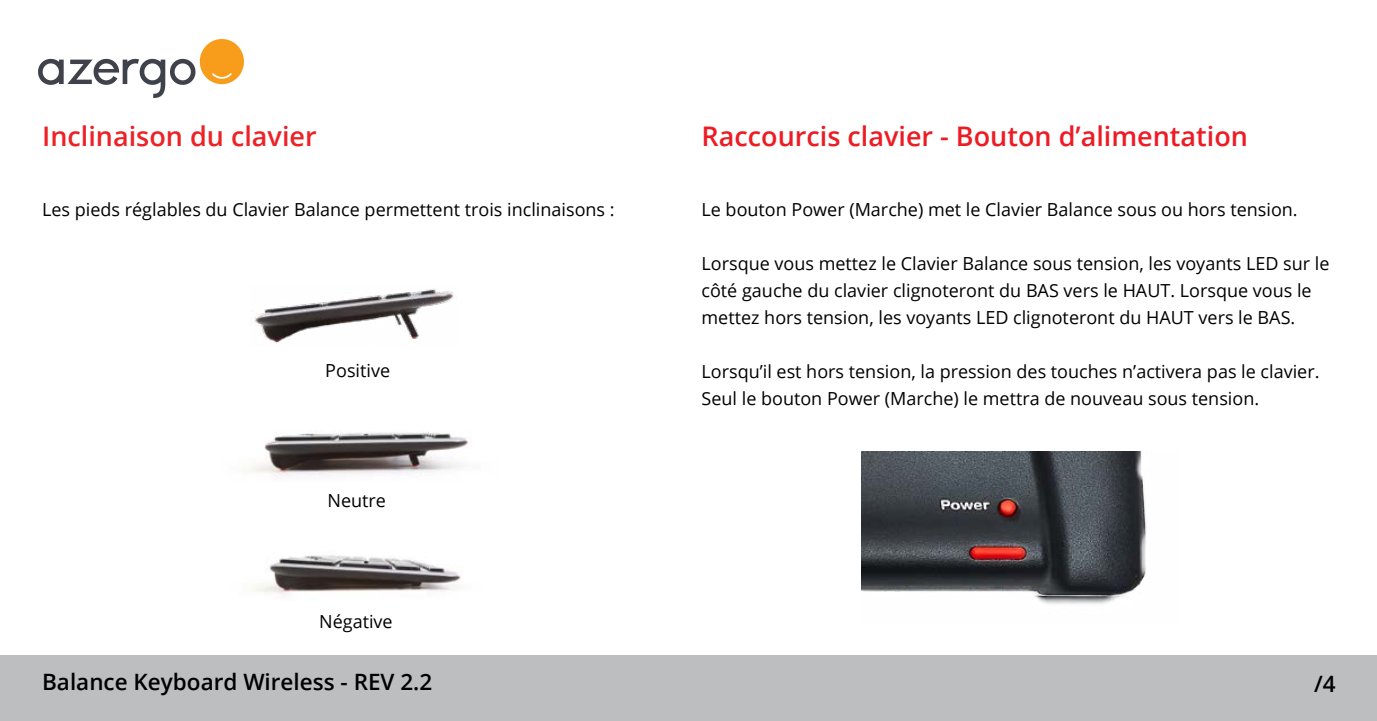
<style>
.page{position:relative;width:1377px;height:721px;background:#fff}
.page>*{position:absolute;margin:0;border:0;box-sizing:border-box;transform-origin:0 0}
.t1{font:600 27px "Open Sans";color:#ed1c24}
.t2{font:600 27px "Open Sans";color:#ec2226}
.t3{font:600 22.5px "Open Sans";color:#000}
.t4{font:18px/27px "Open Sans";color:#000}
</style>
<div class="page">
<div style="left:0;top:655px;width:1377px;height:66px;background:#bcbec0"></div>
<img style="left:254px;top:288px;width:200px;height:55px">
<img style="left:244px;top:432px;width:227px;height:44px">
<img style="left:252px;top:555px;width:209px;height:39px">
<img style="left:861px;top:451px;width:286px;height:153px">
<img style="left:39px;top:40px;width:204px;height:57px">
<h1 class="t2" style="left:42px;top:118px;width:276px">Inclinaison du clavier</h1>
<p class="t4" style="left:42px;top:195px;width:574px">Les pieds réglables du Clavier Balance permettent trois inclinaisons :</p>
<p class="t4" style="left:325px;top:357px;width:66px">Positive</p>
<p class="t4" style="left:327px;top:486px;width:60px">Neutre</p>
<p class="t4" style="left:319px;top:607px;width:75px">Négative</p>
<h1 class="t1" style="left:702px;top:118px;width:548px">Raccourcis clavier - Bouton d’alimentation</h1>
<p class="t4" style="left:702px;top:195px;width:598px">Le bouton Power (Marche) met le Clavier Balance sous ou hors tension.</p>
<p class="t4" style="left:702px;top:249px;width:630px">Lorsque vous mettez le Clavier Balance sous tension, les voyants LED sur le côté gauche du clavier clignoteront du BAS vers le HAUT. Lorsque vous le mettez hors tension, les voyants LED clignoteront du HAUT vers le BAS.</p>
<p class="t4" style="left:702px;top:357px;width:620px">Lorsqu’il est hors tension, la pression des touches n’activera pas le clavier.<br>Seul le bouton Power (Marche) le mettra de nouveau sous tension.</p>
<p class="t3" style="left:42px;top:666px;width:392px">Balance Keyboard Wireless - REV 2.2</p>
<p class="t3" style="left:1314px;top:668px;width:23px">/4</p>
</div>
